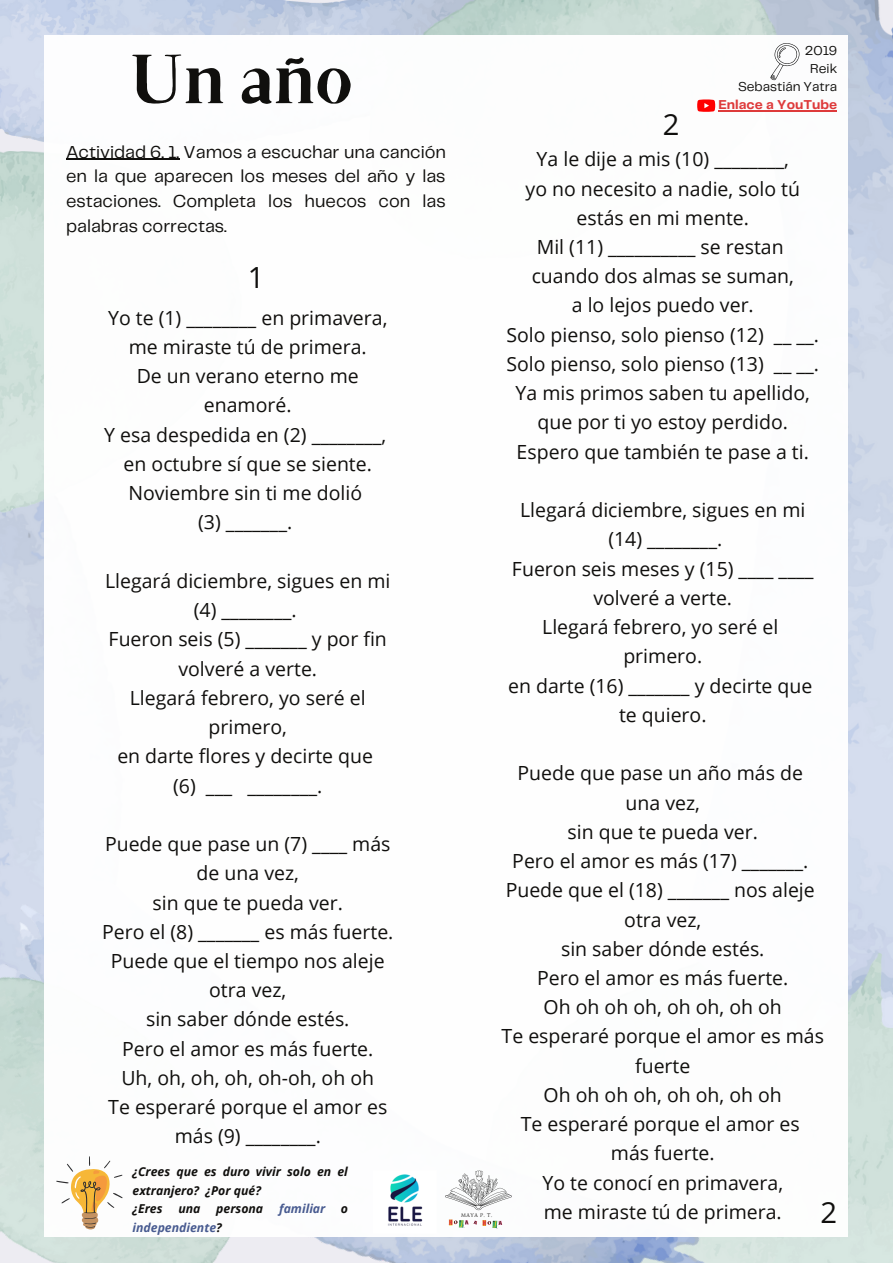
<style>
.page{position:relative;width:893px;height:1264px;background:#fff}
.page>*{position:absolute;margin:0;border:0;box-sizing:border-box;transform-origin:0 0}
.t1{font:70.05px "Brixton TC";color:#100f0d}
.t2{font:29.1px "Open Sans";color:#100f0d}
.t3{font:19.5px/29.2px "Open Sans";color:#100f0d;text-align:center}
.t4{font:18px/24.8px "Telegraf";color:#100f0d;text-align:justify}
.t5{font:13.35px/17.9px "Telegraf";color:#100f0d;text-align:right}
.t6{font:700 13.35px "Telegraf";color:#de3a3b}
.t7{font:italic 700 12.3px/18.5px "Open Sans";color:#100f0d}
.t8{font:italic 700 12.3px "Open Sans";color:#485b90}
.t9{font:5.55px "Simonetta";color:#100f0d}
.s1{color:#100f0d}
</style>
<div class="page">
<img style="left:0;top:850px;width:730px;height:412px">
<img style="left:803px;top:0;width:89px;height:1044px">
<img style="left:0;top:152px;width:44px;height:389px">
<img style="left:0;top:909px;width:282px;height:353px">
<img style="left:0;top:0;width:349px;height:152px">
<img style="left:349px;top:0;width:454px;height:35px">
<div style="left:45px;top:36px;width:802px;height:1200px;background:#fff"></div>
<img style="left:388px;top:1174px;width:35px;height:52px">
<svg style="left:449px;top:1219px;width:53px;height:8px"></svg>
<svg style="left:445px;top:1170px;width:67px;height:40px"></svg>
<hr style="left:718px;top:110px;width:119px;height:1px;background:#de3a3b">
<svg style="left:770px;top:43px;width:29px;height:37px"></svg>
<svg style="left:56px;top:1156px;width:66px;height:73px"></svg>
<svg style="left:697px;top:99px;width:18px;height:13px"></svg>
<hr style="left:66px;top:159px;width:113px;height:1px;background:#100f0d">
<h1 class="t1" style="left:130px;top:54px;width:224px">Un año</h1>
<p class="t4" style="left:66px;top:140px;width:381px">Actividad 6. 1. Vamos a escuchar una canción en la que aparecen los meses del año y las estaciones. Completa los huecos con las palabras correctas.</p>
<h2 class="t2" style="left:248px;top:257px;width:18px">1</h2>
<p class="t3" style="left:104px;top:302px;width:285px">Yo te (1) ________ en primavera, me miraste tú de primera.<br>De un verano eterno me enamoré.<br>Y esa despedida en (2) ________, en octubre sí que se siente.<br>Noviembre sin ti me dolió<br>(3) _______.</p>
<p class="t3" style="left:105px;top:565px;width:287px">Llegará diciembre, sigues en mi (4) ________.<br>Fueron seis (5) _______ y por fin volveré a verte.<br>Llegará febrero, yo seré el primero,<br>en darte flores y decirte que<br>(6) ___ ________.</p>
<p class="t3" style="left:102px;top:828px;width:293px">Puede que pase un (7) ____ más de una vez,<br>sin que te pueda ver.<br>Pero el (8) _______ es más fuerte.<br>Puede que el tiempo nos aleje otra vez,<br>sin saber dónde estés.<br>Pero el amor es más fuerte.<br>Uh, oh, oh, oh, oh-oh, oh oh<br>Te esperaré porque el amor es más (9) ________.</p>
<p class="t7" style="left:132px;top:1162px;width:217px">¿Crees que es duro vivir solo en el extranjero? ¿Por qué?<br>¿Eres</p>
<p class="t7" style="left:178px;top:1199px;width:24px">una</p>
<p class="t7" style="left:216px;top:1199px;width:48px">persona</p>
<p class="t8" style="left:279px;top:1200px;width:48px">familiar</p>
<p class="t7" style="left:341px;top:1199px;width:9px">o</p>
<p class="t8" style="left:132px;top:1218px;width:91px">independiente<span class="s1">?</span></p>
<p class="t9" style="left:461px;top:1211px;width:32px">MAYA P. T.</p>
<p class="t5" style="left:738px;top:43px;width:101px">2019<br>Reik<br>Sebastián Yatra</p>
<h2 class="t2" style="left:662px;top:103px;width:18px">2</h2>
<p class="t6" style="left:718px;top:99px;width:120px">Enlace a YouTube</p>
<p class="t3" style="left:506px;top:144px;width:314px">Ya le dije a mis (10) ________,<br>yo no necesito a nadie, solo tú estás en mi mente.<br>Mil (11) __________ se restan cuando dos almas se suman,<br>a lo lejos puedo ver.<br>Solo pienso, solo pienso (12) __ __.<br>Solo pienso, solo pienso (13) __ __.<br>Ya mis primos saben tu apellido, que por ti yo estoy perdido.<br>Espero que también te pase a ti.</p>
<p class="t3" style="left:508px;top:495px;width:307px">Llegará diciembre, sigues en mi (14) ________.<br>Fueron seis meses y (15) ____ ____ volveré a verte.<br>Llegará febrero, yo seré el primero.<br>en darte (16) _______ y decirte que te quiero.</p>
<p class="t3" style="left:501px;top:758px;width:324px">Puede que pase un año más de una vez,<br>sin que te pueda ver.<br>Pero el amor es más (17) _______.<br>Puede que el (18) _______ nos aleje otra vez,<br>sin saber dónde estés.<br>Pero el amor es más fuerte.<br>Oh oh oh oh, oh oh, oh oh<br>Te esperaré porque el amor es más fuerte<br>Oh oh oh oh, oh oh, oh oh<br>Te esperaré porque el amor es<br>más fuerte.<br>Yo te conocí en primavera,<br>me miraste tú de primera.</p>
<h2 class="t2" style="left:820px;top:1192px;width:18px">2</h2>
</div>
